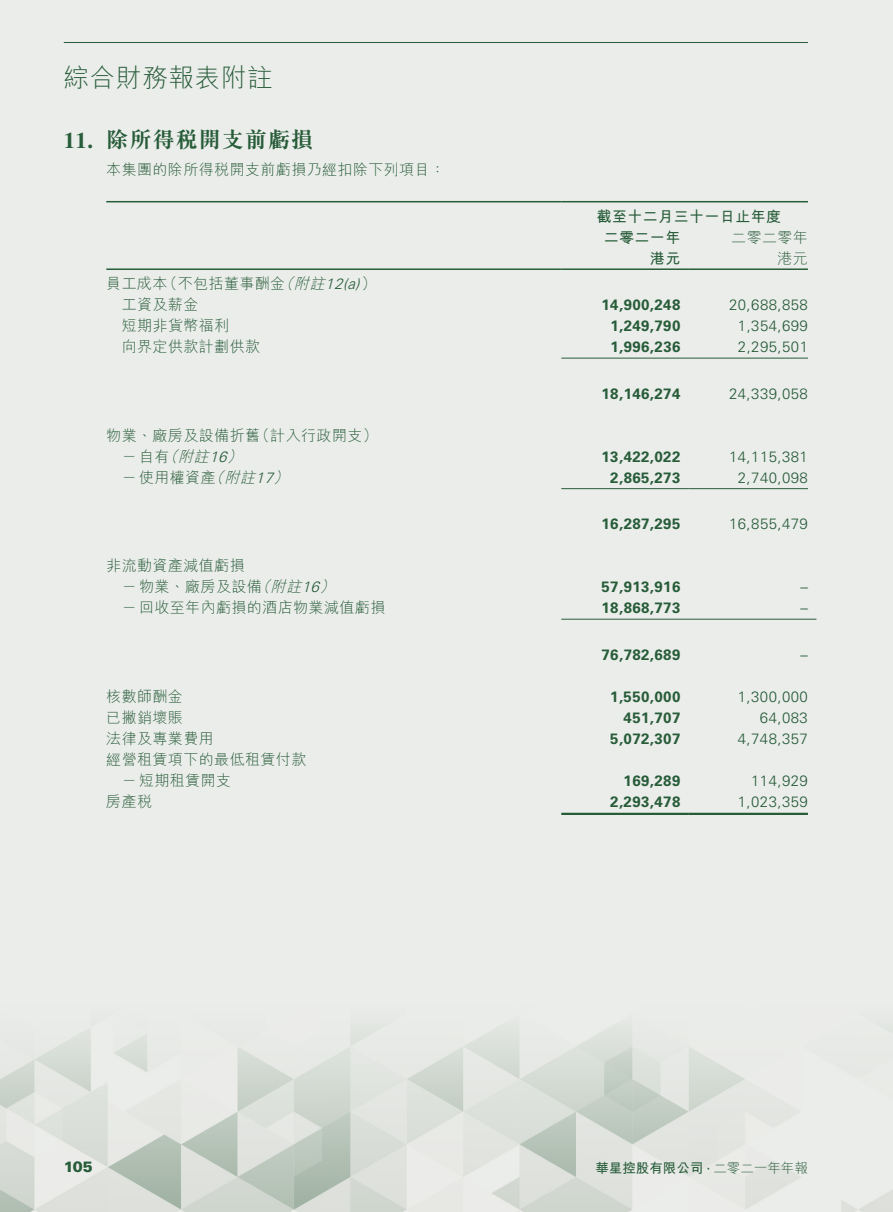
<style>
.page{position:relative;width:893px;height:1212px;background:#ebedea}
.page>*{position:absolute;margin:0;border:0;box-sizing:border-box;transform-origin:0 0}
.t1{font:300 25.5px "M Hei HK";letter-spacing:.03em;color:#275c39}
.t2{font:700 22.5px "M Sung HK";letter-spacing:.025em;color:#275c39}
.t3{font:300 15px/21px "M Hei HK";letter-spacing:.03em;color:#275c39}
.t4{font:700 15px "Univers LT Std";letter-spacing:.03em;color:#275c39}
.t5{font:300 15px "Univers LT Std";letter-spacing:.03em;color:#275c39}
.t6{font:700 15px/21px "M Hei HK";letter-spacing:.03em;color:#275c39}
.t7{font:900 15px "Univers LT Std";color:#275c39}
.t8{font:700 13.5px "M Hei HK";color:#275c39}
.s1{font-family:"Times LT Std"}
.s2{font-style:italic}
.s3{font-family:"Univers LT Std";font-style:italic}
.s4{font-family:"Univers LT Std";font-size:12px}
.s5{font-weight:300}
</style>
<div class="page">
<img style="left:0;top:1031px;width:893px;height:181px">
<hr style="left:64px;top:42px;width:744px;height:1px;background:#275c39">
<hr style="left:106px;top:201px;width:455px;height:1px;background:#275c39">
<hr style="left:561px;top:201px;width:247px;height:1px;background:#275c39">
<hr style="left:106px;top:268px;width:455px;height:2px;background:#275c39">
<hr style="left:561px;top:268px;width:128px;height:2px;background:#275c39">
<hr style="left:689px;top:268px;width:119px;height:2px;background:#275c39">
<hr style="left:561px;top:358px;width:128px;height:1px;background:#275c39">
<hr style="left:689px;top:358px;width:119px;height:1px;background:#275c39">
<hr style="left:561px;top:488px;width:128px;height:1px;background:#275c39">
<hr style="left:689px;top:488px;width:119px;height:1px;background:#275c39">
<hr style="left:561px;top:619px;width:128px;height:1px;background:#275c39">
<hr style="left:689px;top:619px;width:127px;height:1px;background:#275c39">
<hr style="left:561px;top:813px;width:128px;height:2px;background:#275c39">
<hr style="left:689px;top:813px;width:119px;height:2px;background:#275c39">
<h1 class="t1" style="left:64px;top:64px;width:210px">綜合財務報表附註</h1>
<h2 class="t2" style="left:64px;top:124px;width:251px"><span class="s1">11.</span> 除所得稅開支前虧損</h2>
<p class="t3" style="left:106px;top:159px;width:340px">本集團的除所得稅開支前虧損乃經扣除下列項目：</p>
<p class="t3" style="left:122px;top:273px;width:256px;text-indent:-15px">員工成本（不包括董事酬金<span class="s2">（附註</span><span class="s3">12(a)</span>）工資及薪金</p>
<p class="t6" style="left:604px;top:204px;width:179px;text-indent:-7px">截至十二月三十一日止年度二零二一年</p>
<p class="t3" style="left:731px;top:226px;width:78px">二零二零年</p>
<p class="t6" style="left:650px;top:246px;width:32px">港元</p>
<p class="t3" style="left:777px;top:247px;width:32px">港元</p>
<p class="t4" style="left:602px;top:296px;width:80px">14,900,248</p>
<p class="t5" style="left:729px;top:296px;width:80px">20,688,858</p>
<p class="t3" style="left:122px;top:315px;width:109px">短期非貨幣福利</p>
<p class="t4" style="left:610px;top:317px;width:72px">1,249,790</p>
<p class="t5" style="left:738px;top:317px;width:72px">1,354,699</p>
<p class="t3" style="left:122px;top:336px;width:140px">向界定供款計劃供款</p>
<p class="t4" style="left:610px;top:338px;width:72px">1,996,236</p>
<p class="t5" style="left:738px;top:338px;width:72px">2,295,501</p>
<p class="t4" style="left:602px;top:384px;width:80px">18,146,274</p>
<p class="t5" style="left:729px;top:384px;width:80px">24,339,058</p>
<p class="t3" style="left:122px;top:424px;width:258px;text-indent:-15px">物業、廠房及設備折舊（計入行政開支）－自有<span class="s2">（附註</span><span class="s3">16</span><span class="s2">）</span></p>
<p class="t4" style="left:602px;top:447px;width:80px">13,422,022</p>
<p class="t5" style="left:729px;top:447px;width:80px">14,115,381</p>
<p class="t3" style="left:122px;top:466px;width:172px">－使用權資產<span class="s2">（附註</span><span class="s3">17</span><span class="s2">）</span></p>
<p class="t4" style="left:610px;top:468px;width:72px">2,865,273</p>
<p class="t5" style="left:738px;top:468px;width:72px">2,740,098</p>
<p class="t4" style="left:602px;top:515px;width:80px">16,287,295</p>
<p class="t5" style="left:729px;top:515px;width:80px">16,855,479</p>
<p class="t3" style="left:122px;top:555px;width:218px;text-indent:-15px">非流動資產減值虧損<br>－物業、廠房及設備<span class="s2">（附註</span><span class="s3">16</span><span class="s2">）</span></p>
<p class="t4" style="left:602px;top:578px;width:80px">57,913,916</p>
<p class="t5" style="left:800px;top:578px;width:9px">–</p>
<p class="t3" style="left:122px;top:597px;width:265px">－回收至年內虧損的酒店物業減值虧損</p>
<p class="t4" style="left:602px;top:599px;width:80px">18,868,773</p>
<p class="t5" style="left:800px;top:599px;width:9px">–</p>
<p class="t4" style="left:602px;top:645px;width:80px">76,782,689</p>
<p class="t5" style="left:800px;top:645px;width:9px">–</p>
<p class="t3" style="left:106px;top:685px;width:78px">核數師酬金</p>
<p class="t4" style="left:610px;top:687px;width:72px">1,550,000</p>
<p class="t5" style="left:738px;top:687px;width:72px">1,300,000</p>
<p class="t3" style="left:106px;top:706px;width:78px">已撇銷壞賬</p>
<p class="t4" style="left:624px;top:708px;width:58px">451,707</p>
<p class="t5" style="left:760px;top:708px;width:49px">64,083</p>
<p class="t3" style="left:106px;top:727px;width:109px">法律及專業費用</p>
<p class="t4" style="left:610px;top:729px;width:72px">5,072,307</p>
<p class="t5" style="left:738px;top:729px;width:72px">4,748,357</p>
<p class="t3" style="left:122px;top:748px;width:186px;text-indent:-15px">經營租賃項下的最低租賃付款－短期租賃開支</p>
<p class="t4" style="left:624px;top:771px;width:58px">169,289</p>
<p class="t5" style="left:751px;top:771px;width:58px">114,929</p>
<p class="t3" style="left:106px;top:790px;width:47px">房產稅</p>
<p class="t4" style="left:610px;top:792px;width:72px">2,293,478</p>
<p class="t5" style="left:738px;top:792px;width:72px">1,023,359</p>
<p class="t7" style="left:64px;top:1157px;width:31px">105</p>
<p class="t8" style="left:595px;top:1158px;width:214px">華星控股有限公司 <span class="s4">·</span> <span class="s5">二零二一年年報</span></p>
</div>
